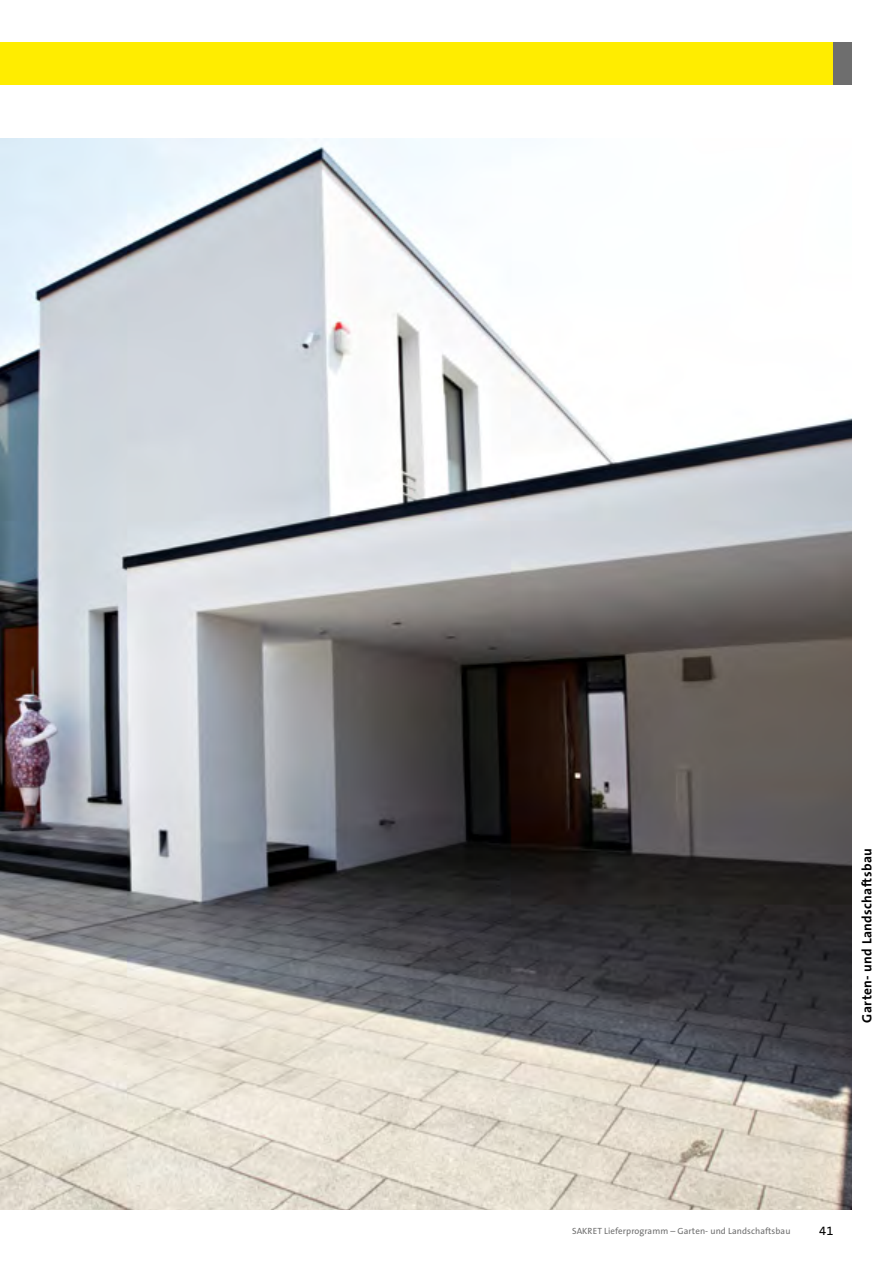
<style>
.page{position:relative;width:893px;height:1263px;background:#fff}
.page>*{position:absolute;margin:0;border:0;box-sizing:border-box;transform-origin:0 0}
.t1{font:700 13.5px "The Sans B7";letter-spacing:.025em;color:#000}
.t2{font:12.75px "The Sans B5 Plain";color:#000}
.t3{font:9px "The Sans B5 Plain";letter-spacing:.01em;color:#6e6e6e}
</style>
<div class="page">
<img style="left:0;top:139px;width:852px;height:1071px">
<div style="left:0;top:43px;width:833px;height:42px;background:#ffed00"></div>
<div style="left:833px;top:43px;width:60px;height:42px;background:#6e6e6e"></div>
<div style="left:852px;top:0;width:41px;height:1263px;background:#fff"></div>
<h1 class="t1" style="left:859px;top:1023px;width:176px;rotate:-90deg">Garten- und Landschaftsbau</h1>
<p class="t3" style="left:572px;top:1226px;width:220px">SAKRET Lieferprogramm – Garten- und Landschaftsbau</p>
<h2 class="t2" style="left:819px;top:1224px;width:16px">41</h2>
</div>
